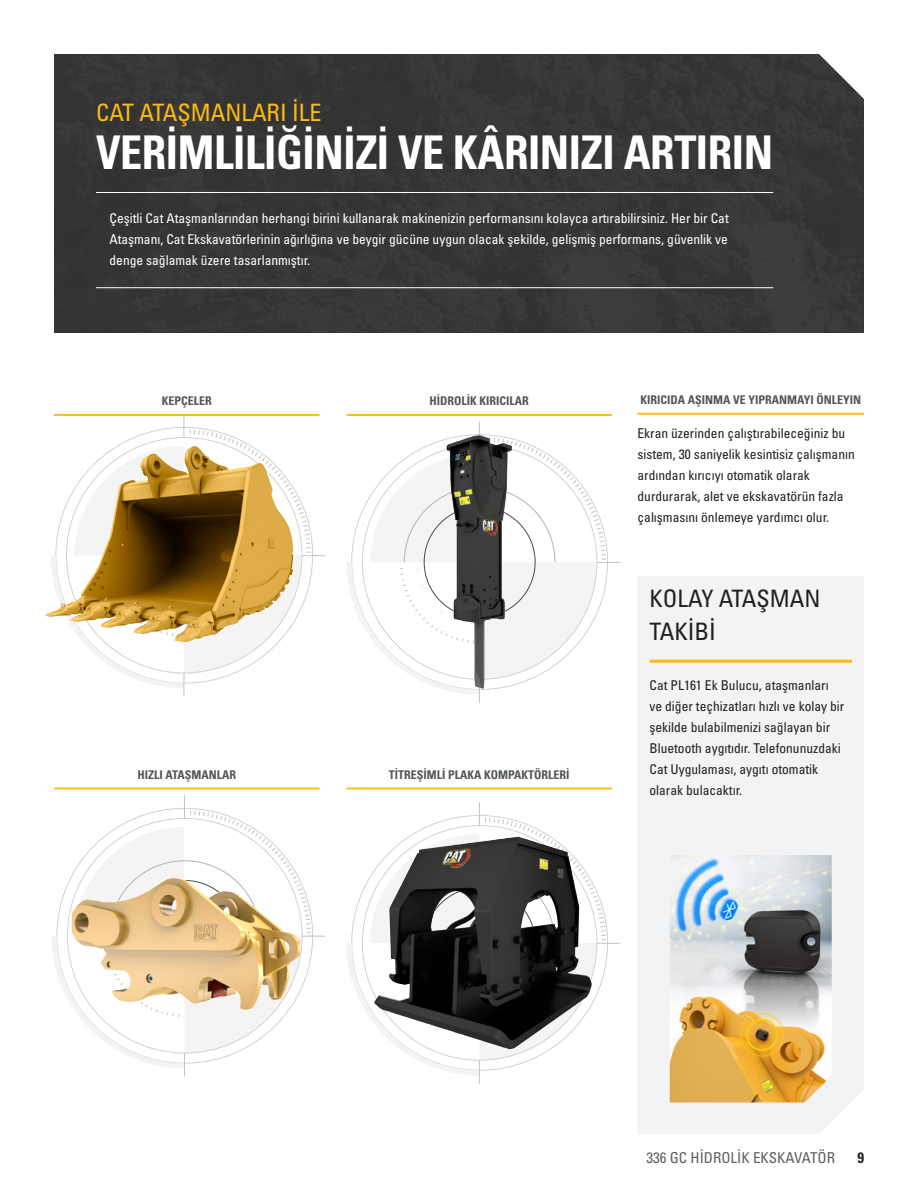
<style>
.page{position:relative;width:918px;height:1188px;background:#fff}
.page>*{position:absolute;margin:0;border:0;box-sizing:border-box;transform-origin:0 0}
.t1{font:46.5px "Univers LTCYR 67 Bold Cond";letter-spacing:-.01em;color:#fff;scale:.95 1}
.t2{font:condensed 24px/33px "Univers LTCYR 57";color:#231f20}
.t3{font:condensed 24px "Univers LTCYR 57";color:#fcba13}
.t4{font:condensed 15px "Univers LTCYR 57";color:#5d6163}
.t5{font:15px "Univers LTCYR 67 Bold Cond";color:#231f20}
.t6{font:condensed 13.5px/21px "Univers LTCYR 57";color:#231f20}
.t7{font:condensed 13.5px/21px "Univers LTCYR 57";color:#fff;text-align:justify}
.t8{font:12px "Univers LTCYR 67 Bold Cond";color:#535759}
</style>
<div class="page">
<div style="left:638px;top:576px;width:226px;height:558px;background:#f2f3f4"></div>
<hr style="left:650px;top:660px;width:202px;height:3px;background:#fcba13">
<img style="left:670px;top:855px;width:162px;height:247px">
<hr style="left:54px;top:788px;width:265px;height:1px;background:#fcba13">
<hr style="left:346px;top:788px;width:266px;height:1px;background:#fcba13">
<hr style="left:346px;top:414px;width:266px;height:2px;background:#fcba13">
<div style="left:54px;top:54px;width:810px;height:279px;background:#363637"></div>
<hr style="left:96px;top:192px;width:677px;height:1px;background:#fff">
<hr style="left:96px;top:287px;width:677px;height:1px;background:#fff">
<svg style="left:347px;top:802px;width:273px;height:282px"></svg>
<img style="left:374px;top:837px;width:140px;height:208px">
<svg style="left:347px;top:421px;width:273px;height:282px"></svg>
<svg style="left:52px;top:795px;width:273px;height:282px"></svg>
<img style="left:72px;top:878px;width:219px;height:132px">
<svg style="left:54px;top:414px;width:271px;height:283px"></svg>
<img style="left:45px;top:447px;width:144px;height:187px">
<img style="left:446px;top:435px;width:66px;height:254px">
<hr style="left:638px;top:413px;width:226px;height:2px;background:#fcba13">
<h2 class="t3" style="left:96px;top:97px;width:227px">CAT ATAŞMANLARI İLE</h2>
<h1 class="t1" style="left:96px;top:124px;width:714px">VERİMLİLİĞİNİZİ VE KÂRINIZI ARTIRIN</h1>
<p class="t7" style="left:110px;top:207px;width:621px">Çeşitli Cat Ataşmanlarından herhangi birini kullanarak makinenizin performansını kolayca artırabilirsiniz. Her bir Cat Ataşmanı, Cat Ekskavatörlerinin ağırlığına ve beygir gücüne uygun olacak şekilde, gelişmiş performans, güvenlik ve denge sağlamak üzere tasarlanmıştır.</p>
<p class="t8" style="left:162px;top:393px;width:52px">KEPÇELER</p>
<p class="t8" style="left:430px;top:393px;width:101px">HİDROLİK KIRICILAR</p>
<p class="t8" style="left:137px;top:767px;width:100px">HIZLI ATAŞMANLAR</p>
<p class="t8" style="left:389px;top:767px;width:182px">TİTREŞİMLİ PLAKA KOMPAKTÖRLERİ</p>
<p class="t8" style="left:640px;top:392px;width:222px">KIRICIDA AŞINMA VE YIPRANMAYI ÖNLEYIN</p>
<p class="t6" style="left:638px;top:423px;width:219px">Ekran üzerinden çalıştırabileceğiniz bu sistem, 30 saniyelik kesintisiz çalışmanın ardından kırıcıyı otomatik olarak durdurarak, alet ve ekskavatörün fazla çalışmasını önlemeye yardımcı olur.</p>
<h2 class="t2" style="left:650px;top:582px;width:172px">KOLAY ATAŞMAN<br>TAKİBİ</h2>
<p class="t6" style="left:650px;top:674px;width:196px">Cat PL161 Ek Bulucu, ataşmanları ve diğer teçhizatları hızlı ve kolay bir şekilde bulabilmenizi sağlayan bir Bluetooth aygıtıdır. Telefonunuzdaki Cat Uygulaması, aygıtı otomatik olarak bulacaktır.</p>
<p class="t4" style="left:646px;top:1148px;width:190px">336 GC HİDROLİK EKSKAVATÖR</p>
<p class="t5" style="left:857px;top:1148px;width:8px">9</p>
</div>
